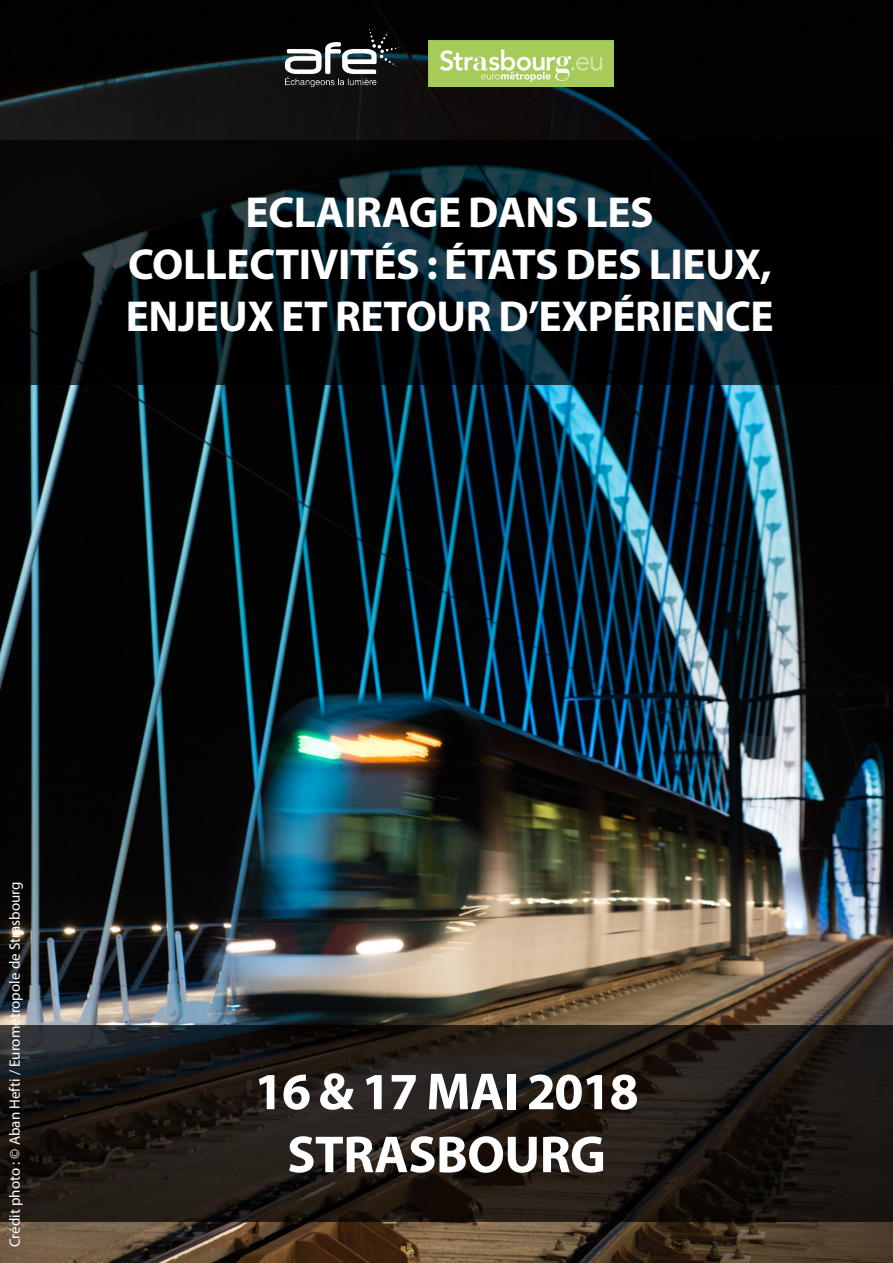
<style>
.page{position:relative;width:893px;height:1263px;background:#fff}
.page>*{position:absolute;margin:0;border:0;box-sizing:border-box;transform-origin:0 0}
.t1{font:700 52.5px "Myriad Pro";letter-spacing:-.03em;color:#fff}
.t2{font:700 52.5px "Myriad Pro";letter-spacing:-.01em;color:#fff}
.t3{font:700 43.5px "Myriad Pro";letter-spacing:-.01em;color:#fff}
.t4{font:15px "Myriad Pro";color:#fff}
</style>
<div class="page">
<img style="left:0;top:0;width:893px;height:1263px">
<svg style="left:0;top:1025px;width:893px;height:196px;background:#1e1814"></svg>
<img style="left:428px;top:41px;width:186px;height:46px">
<img style="left:286px;top:30px;width:112px;height:57px">
<svg style="left:0;top:140px;width:893px;height:245px;background:#040b0f"></svg>
<p class="t3" style="left:246px;top:184px;width:410px">ECLAIRAGE DANS LES</p>
<p class="t3" style="left:128px;top:236px;width:645px">COLLECTIVITÉS : ÉTATS DES LIEUX,</p>
<p class="t3" style="left:126px;top:288px;width:649px">ENJEUX ET RETOUR D’EXPÉRIENCE</p>
<p class="t4" style="left:5px;top:1247px;width:367px;rotate:-90deg">Crédit photo : © Aban Hefti / Eurométropole de Strasbourg</p>
<p class="t1" style="left:254px;top:1057px;width:386px">16 &amp; 17 MAI 2018</p>
<p class="t2" style="left:287px;top:1120px;width:320px">STRASBOURG</p>
</div>
